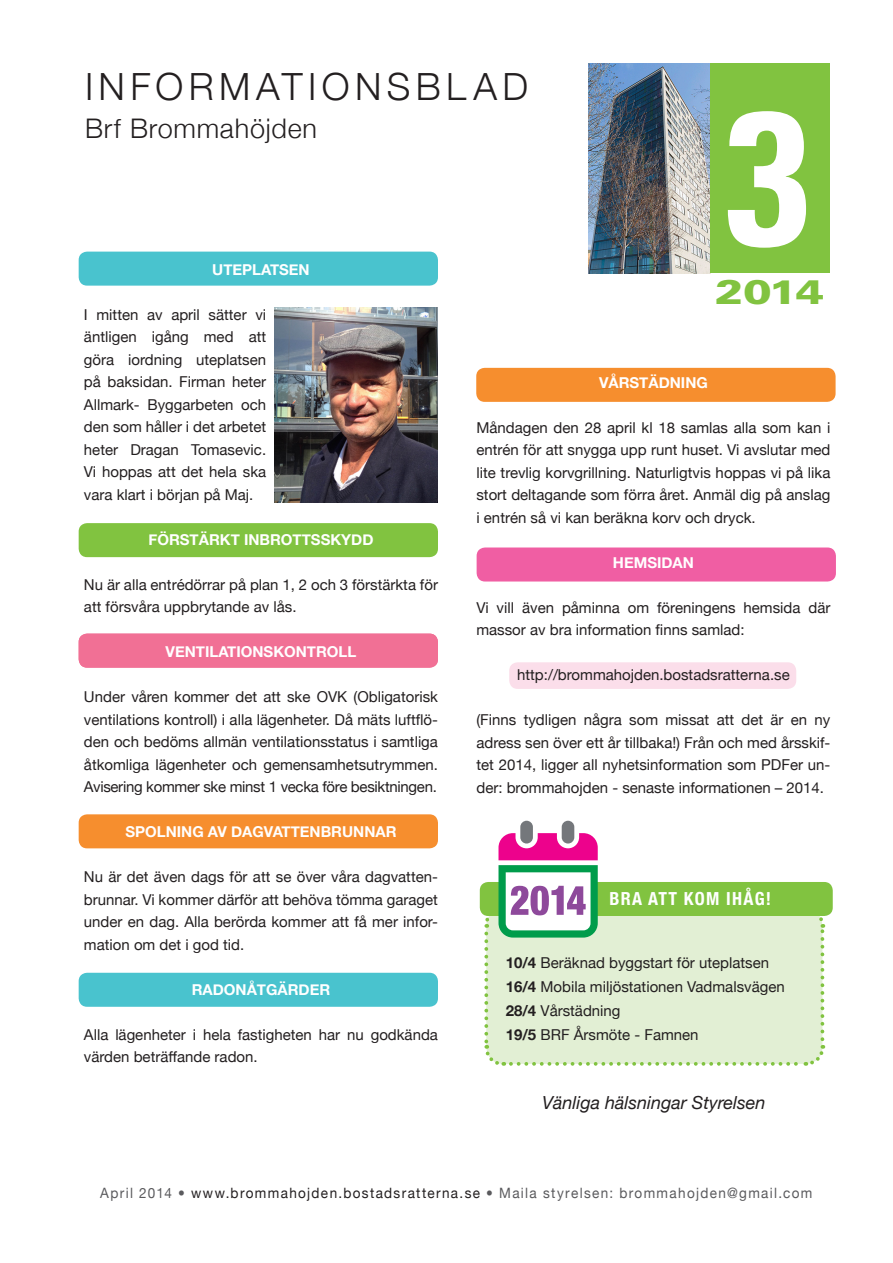
<style>
.page{position:relative;width:893px;height:1263px;background:#fff}
.page>*{position:absolute;margin:0;border:0;box-sizing:border-box;transform-origin:0 0}
.t1{font:700 condensed 190.65px "Univers LT Std";color:#fff}
.t2{font:300 37.5px "Helvetica Neue";letter-spacing:.145em;color:#231f20}
.t3{font:900 33.9px "Univers LT Std";color:#81c340;scale:1.25 1}
.t4{font:300 27px "Helvetica Neue";letter-spacing:.03em;color:#231f20}
.t5{font:italic 18px "Helvetica Neue";color:#231f20}
.t6{font:700 condensed 18px "Helvetica Neue";letter-spacing:.07em;color:#fff}
.t7{font:15px/22.5px "Helvetica Neue";color:#231f20;text-align:justify}
.t8{font:700 15px "Helvetica Neue";color:#fff}
.t9{font:14.25px "Helvetica Neue";letter-spacing:.1em;color:#5a5a5d;scale:.95 1}
.s1{font-weight:700}
.s2{color:#231f20}
</style>
<div class="page">
<div style="left:79px;top:523px;width:359px;height:34px;background:#81c340;border-radius:9px"></div>
<div style="left:79px;top:634px;width:359px;height:34px;background:#f17095;border-radius:9px"></div>
<div style="left:79px;top:814px;width:359px;height:34px;background:#f68e2e;border-radius:9px"></div>
<div style="left:477px;top:547px;width:359px;height:34px;background:#f05ea3;border-radius:9px"></div>
<div style="left:509px;top:662px;width:287px;height:27px;background:#fbdeea;border-radius:9px"></div>
<div style="left:476px;top:368px;width:360px;height:34px;background:#f68e2e;border-radius:9px"></div>
<div style="left:79px;top:252px;width:359px;height:34px;background:#49c3ce;border-radius:9px"></div>
<div style="left:79px;top:973px;width:359px;height:34px;background:#49c3ce;border-radius:9px"></div>
<img style="left:589px;top:64px;width:121px;height:209px">
<div style="left:710px;top:64px;width:119px;height:209px;background:#81c340"></div>
<div style="left:480px;top:882px;width:353px;height:34px;background:#81c340;border-radius:9px"></div>
<div style="left:520px;top:821px;width:13px;height:22px;background:#74777b;border-radius:6px"></div>
<div style="left:562px;top:821px;width:12px;height:22px;background:#74777b;border-radius:6px"></div>
<svg style="left:482px;top:833px;width:344px;height:233px"></svg>
<img style="left:275px;top:307px;width:163px;height:196px">
<p class="t2" style="left:85px;top:57px;width:445px">INFORMATIONSBLAD</p>
<p class="t4" style="left:85px;top:107px;width:234px">Brf Brommahöjden</p>
<p class="t1" style="left:726px;top:61px;width:86px">3</p>
<p class="t8" style="left:212px;top:256px;width:99px">UTEPLATSEN</p>
<p class="t7" style="left:84px;top:302px;width:184px">I mitten av april sätter vi äntligen igång med att göra iordning uteplatsen på baksidan. Firman heter Allmark- Byggarbeten och den som håller i det arbetet heter Dragan Tomasevic.<br>Vi hoppas att det hela ska vara klart i början på Maj.</p>
<p class="t8" style="left:148px;top:526px;width:227px">FÖRSTÄRKT INBROTTSSKYDD</p>
<p class="t7" style="left:84px;top:572px;width:355px">Nu är alla entrédörrar på plan 1, 2 och 3 förstärkta för att försvåra uppbrytande av lås.</p>
<p class="t8" style="left:166px;top:638px;width:192px">VENTILATIONSKONTROLL</p>
<p class="t7" style="left:84px;top:685px;width:355px">Under våren kommer det att ske OVK (Obligatorisk ventilations kontroll) i alla lägenheter. Då mäts luftflö&shy;den och bedöms allmän ventilationsstatus i samtliga åtkomliga lägenheter och gemensamhetsutrymmen.<br>Avisering kommer ske minst 1 vecka före besiktningen.</p>
<p class="t8" style="left:125px;top:818px;width:273px">SPOLNING AV DAGVATTENBRUNNAR</p>
<p class="t7" style="left:84px;top:865px;width:355px">Nu är det även dags för att se över våra dagvatten&shy;brunnar. Vi kommer därför att behöva tömma garaget under en dag. Alla berörda kommer att få mer infor&shy;mation om det i god tid.</p>
<p class="t8" style="left:192px;top:976px;width:140px">RADONÅTGÄRDER</p>
<p class="t7" style="left:84px;top:1022px;width:355px">Alla lägenheter i hela fastigheten har nu godkända värden beträffande radon.</p>
<p class="t3" style="left:715px;top:270px;width:89px">2014</p>
<p class="t8" style="left:599px;top:369px;width:110px">VÅRSTÄDNING</p>
<p class="t7" style="left:476px;top:415px;width:355px">Måndagen den 28 april kl 18 samlas alla som kan i entrén för att snygga upp runt huset. Vi avslutar med lite trevlig korvgrillning. Naturligtvis hoppas vi på lika stort deltagande som förra året. Anmäl dig på anslag i entrén så vi kan beräkna korv och dryck.</p>
<p class="t8" style="left:613px;top:549px;width:83px">HEMSIDAN</p>
<p class="t7" style="left:476px;top:595px;width:355px">Vi vill även påminna om föreningens hemsida där massor av bra information finns samlad:</p>
<p class="t7" style="left:517px;top:663px;width:274px">http://brommahojden.bostadsratterna.se</p>
<p class="t7" style="left:476px;top:708px;width:355px">(Finns tydligen några som missat att det är en ny adress sen över ett år tillbaka!) Från och med årsskif&shy;tet 2014, ligger all nyhetsinformation som PDFer un&shy;der: brommahojden - senaste informationen – 2014.</p>
<p class="t6" style="left:609px;top:883px;width:163px">BRA ATT KOM IHÅG!</p>
<p class="t7" style="left:506px;top:950px;width:265px"><span class="s1">10/4</span> Beräknad byggstart för uteplatsen</p>
<p class="t7" style="left:506px;top:974px;width:280px"><span class="s1">16/4</span> Mobila miljöstationen Vadmalsvägen</p>
<p class="t7" style="left:506px;top:998px;width:116px"><span class="s1">28/4</span> Vårstädning</p>
<p class="t7" style="left:506px;top:1022px;width:194px"><span class="s1">19/5</span> BRF Årsmöte - Famnen</p>
<p class="t5" style="left:542px;top:1088px;width:225px">Vänliga hälsningar Styrelsen</p>
<p class="t9" style="left:100px;top:1180px;width:751px">April 2014 • <span class="s2">www.brommahojden.bostadsratterna.se</span> • Maila styrelsen: brommahojden@gmail.com</p>
</div>
